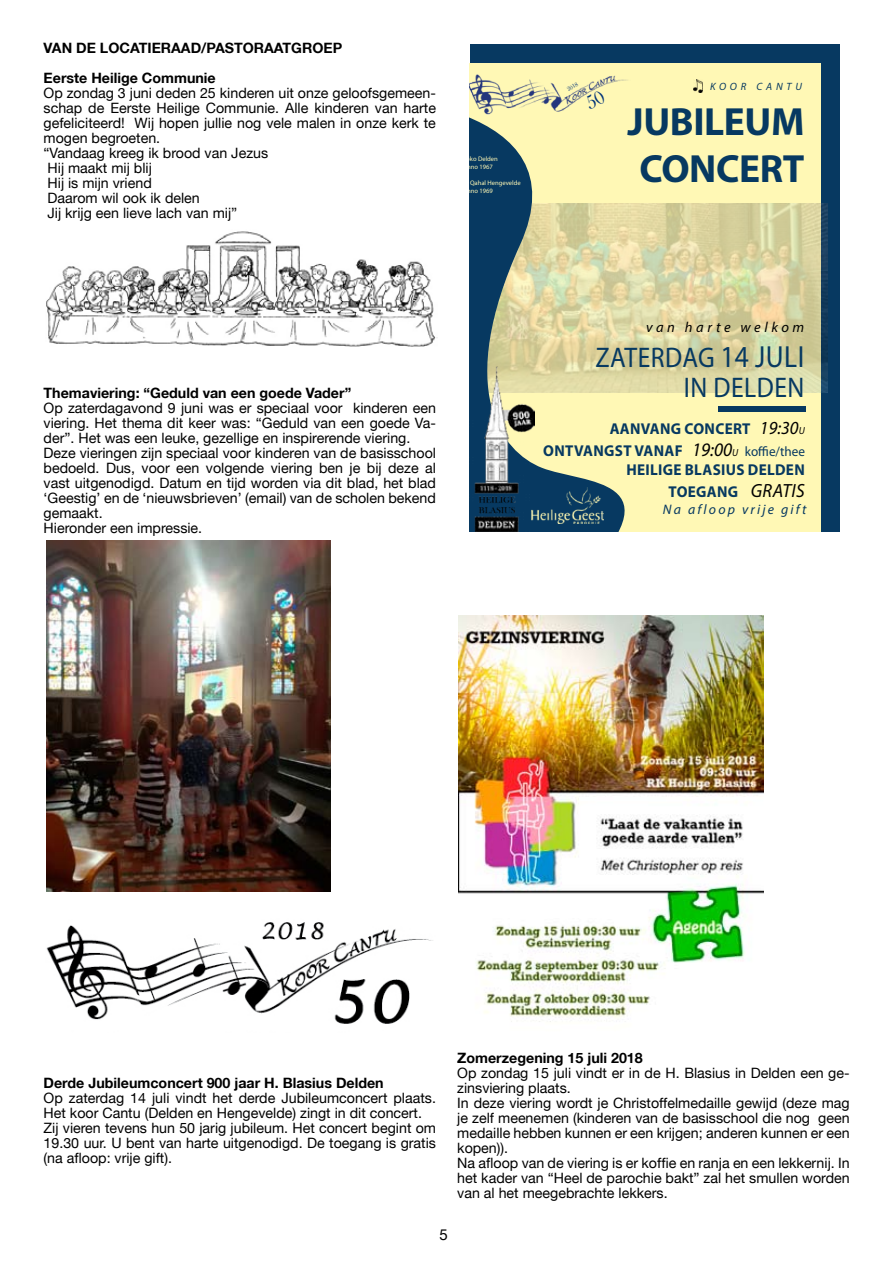
<style>
.page{position:relative;width:893px;height:1263px;background:#fff}
.page>*{position:absolute;margin:0;border:0;box-sizing:border-box;transform-origin:0 0}
.t1{font:700 39.45px/47.4px "Myriad Pro";letter-spacing:-.01em;color:#073961;text-align:center}
.t2{font:28.5px/30.8px "Myriad Pro";letter-spacing:.02em;color:#073961;text-align:right;scale:.9 1}
.t3{font:700 15.75px/22px "Myriad Pro";letter-spacing:.02em;color:#073961;text-align:right;scale:.96 1}
.t4{font:15px "Helvetica Neue LT";color:#000}
.t5{font:italic 14.4px "Myriad Pro";letter-spacing:.25em;color:#000}
.t6{font:14.25px/15px "Helvetica Neue LT";color:#000}
.t7{font:700 14.25px/30px "Helvetica Neue LT";color:#000}
.t8{font:italic 13.8px "Myriad Pro";letter-spacing:.16em;color:#073961}
.t9{font:italic 10.65px "Myriad Pro";letter-spacing:.355em;color:#073961}
.t10{font:6.6px/7.9px "Myriad Pro";color:#fff8b5}
.t11{font:5.85px "Bask Old Face";color:#003378}
.s1{font-size:30.6px}
.s2{font-weight:400;font-style:italic;font-size:18.45px;color:#000}
.s3{font-weight:400;font-style:italic;font-size:10.2px;color:#000}
.s4{font-weight:400;font-style:italic;font-size:19.2px;color:#000}
.s5{font-weight:400;font-size:13.65px}
</style>
<div class="page">
<img style="left:46px;top:231px;width:392px;height:115px">
<img style="left:47px;top:540px;width:283px;height:351px">
<div style="left:470px;top:45px;width:369px;height:487px;background:#073961"></div>
<div style="left:470px;top:63px;width:351px;height:469px;background:#fff8b5"></div>
<img style="left:684px;top:203px;width:143px;height:189px">
<div style="left:719px;top:406px;width:87px;height:6px;background:#073961"></div>
<svg style="left:470px;top:123px;width:214px;height:409px"></svg>
<svg style="left:693px;top:79px;width:9px;height:13px"></svg>
<img style="left:534px;top:487px;width:69px;height:37px">
<img style="left:470px;top:366px;width:64px;height:166px">
<img style="left:470px;top:74px;width:158px;height:49px">
<img style="left:459px;top:615px;width:304px;height:407px">
<img style="left:46px;top:922px;width:387px;height:102px">
<svg style="left:584px;top:90px;width:22px;height:20px"></svg>
<p class="t7" style="left:44px;top:32px;width:300px">VAN DE LOCATIERAAD/PASTORAATGROEP<br>Eerste Heilige Communie</p>
<p class="t6" style="left:44px;top:85px;width:394px">Op zondag 3 juni deden 25 kinderen uit onze geloofsgemeen&shy;schap de Eerste Heilige Communie. Alle kinderen van harte gefeliciteerd! Wij hopen jullie nog vele malen in onze kerk te mogen begroeten.<br>“Vandaag kreeg ik brood van Jezus<br>Hij maakt mij blij<br>Hij is mijn vriend<br>Daarom wil ook ik delen<br>Jij krijg een lieve lach van mij”</p>
<p class="t10" style="left:464px;top:155px;width:36px">Joko Delden anno 1967</p>
<p class="t10" style="left:464px;top:179px;width:58px">El Qahal Hengevelde anno 1969</p>
<p class="t11" style="left:566px;top:87px;width:13px;rotate:-30deg">2018</p>
<p class="t9" style="left:710px;top:80px;width:93px">KOOR CANTU</p>
<h1 class="t1" style="left:628px;top:96px;width:178px">JUBILEUM<br>CONCERT</h1>
<p class="t7" style="left:44px;top:377px;width:309px">Themaviering: “Geduld van een goede Vader”</p>
<p class="t6" style="left:44px;top:400px;width:394px">Op zaterdagavond 9 juni was er speciaal voor kinderen een viering. Het thema dit keer was: “Geduld van een goede Va&shy;der”. Het was een leuke, gezellige en inspirerende viering.<br>Deze vieringen zijn speciaal voor kinderen van de basisschool bedoeld. Dus, voor een volgende viering ben je bij deze al vast uitgenodigd. Datum en tijd worden via dit blad, het blad ‘Geestig’ en de ‘nieuwsbrieven’ (email) van de scholen bekend gemaakt.<br>Hieronder een impressie.</p>
<p class="t5" style="left:646px;top:318px;width:160px">van harte welkom</p>
<h2 class="t2" style="left:596px;top:342px;width:234px">ZATERDAG <span class="s1">14 JULI<br></span>IN DELDEN</h2>
<p class="t3" style="left:543px;top:417px;width:274px">AANVANG CONCERT <span class="s2">19:30</span><span class="s3">U<br></span>ONTVANGST VANAF <span class="s4">19:00</span><span class="s3">U</span> <span class="s5">koffie/thee</span></p>
<p class="t3" style="left:626px;top:458px;width:187px">HEILIGE BLASIUS DELDEN<br>TOEGANG <span class="s4">GRATIS</span></p>
<p class="t8" style="left:663px;top:501px;width:145px">Na afloop vrije gift</p>
<p class="t7" style="left:44px;top:1067px;width:342px">Derde Jubileumconcert 900 jaar H. Blasius Delden</p>
<p class="t6" style="left:44px;top:1090px;width:394px">Op zaterdag 14 juli vindt het derde Jubileumconcert plaats.<br>Het koor Cantu (Delden en Hengevelde) zingt in dit concert.<br>Zij vieren tevens hun 50 jarig jubileum. Het concert begint om 19.30 uur. U bent van harte uitgenodigd. De toegang is gratis (na afloop: vrije gift).</p>
<p class="t7" style="left:457px;top:1043px;width:187px">Zomerzegening 15 juli 2018</p>
<p class="t6" style="left:457px;top:1065px;width:394px">Op zondag 15 juli vindt er in de H. Blasius in Delden een ge&shy;zinsviering plaats.<br>In deze viering wordt je Christoffelmedaille gewijd (deze mag je zelf meenemen (kinderen van de basisschool die nog geen medaille hebben kunnen er een krijgen; anderen kunnen er een kopen)).<br>Na afloop van de viering is er koffie en ranja en een lekkernij. In het kader van “Heel de parochie bakt” zal het smullen worden van al het meegebrachte lekkers.</p>
<p class="t4" style="left:439px;top:1225px;width:10px">5</p>
</div>
